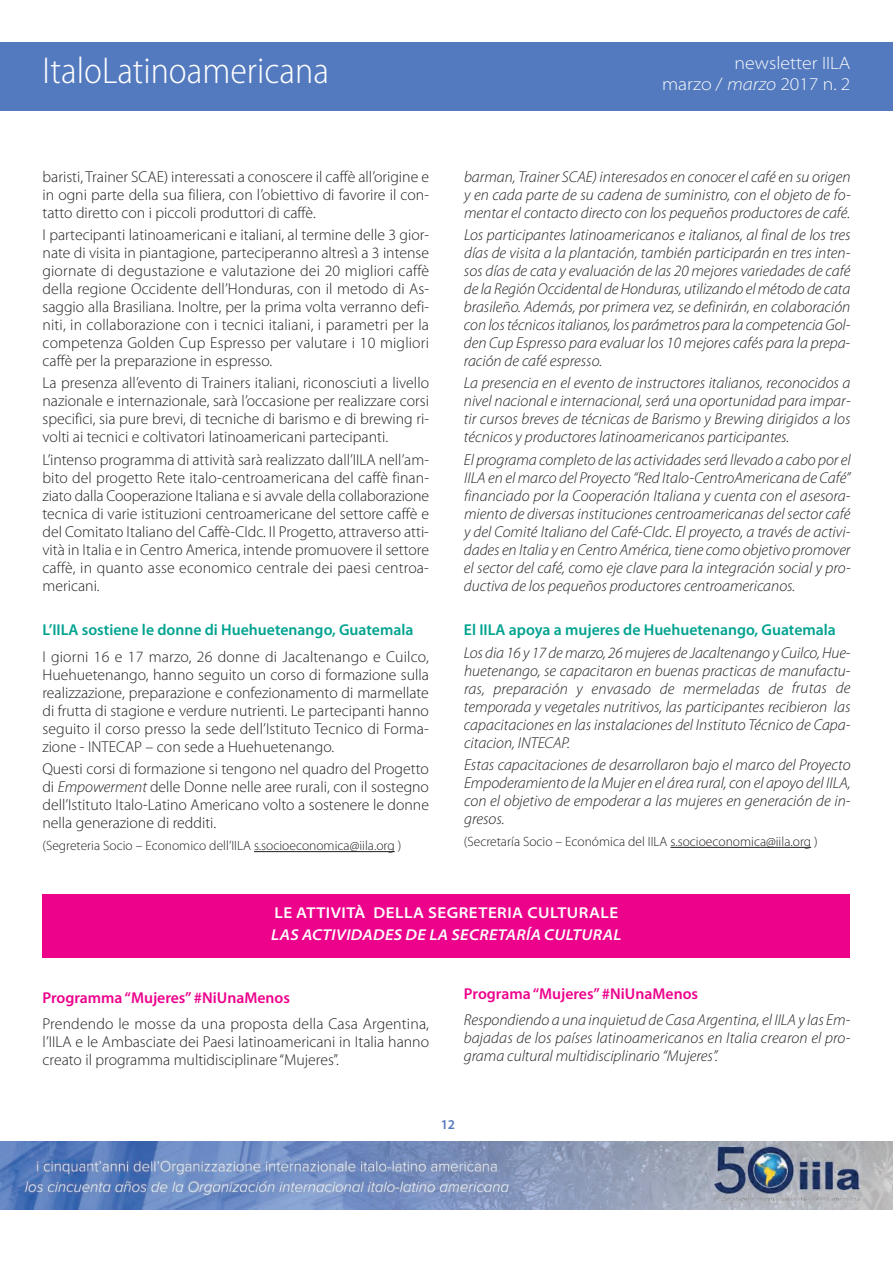
<style>
.page{position:relative;width:893px;height:1263px;background:#fff}
.page>*{position:absolute;margin:0;border:0;box-sizing:border-box;transform-origin:0 0}
.t1{font:300 semi-condensed 37.5px "Myriad Pro";color:#fff}
.t2{font:300 semi-expanded 18px/21.6px "Myriad Pro";color:#fff;text-align:right}
.t3{font:italic 300 15.75px/18px "Myriad Pro";color:#231f20;text-align:justify}
.t4{font:300 15.75px/18px "Myriad Pro";color:#231f20;text-align:justify}
.t5{font:600 15.75px "Myriad Pro";color:#00a290}
.t6{font:600 15.75px "Myriad Pro";color:#ed028c}
.t7{font:italic 600 semi-expanded 15.75px "Myriad Pro";letter-spacing:.02em;color:#fff}
.t8{font:600 semi-expanded 15.75px "Myriad Pro";letter-spacing:.03em;color:#fff}
.t9{font:300 13.5px "Myriad Pro";color:#231f20}
.t10{font:600 13.5px "Myriad Pro";color:#537abe}
.s1{font-style:italic}
</style>
<div class="page">
<hr style="left:254px;top:851px;width:141px;height:1px;background:#231f20">
<hr style="left:670px;top:847px;width:141px;height:1px;background:#231f20">
<img style="left:0;top:1142px;width:893px;height:67px">
<div style="left:0;top:43px;width:893px;height:68px;background:#537abe"></div>
<div style="left:43px;top:894px;width:807px;height:63px;background:#ed028c"></div>
<h1 class="t1" style="left:43px;top:57px;width:288px">ItaloLatinoamericana</h1>
<p class="t2" style="left:662px;top:53px;width:190px">newsletter IILA<br>marzo / <span class="s1">marzo</span> 2017 n. 2</p>
<p class="t4" style="left:43px;top:169px;width:388px">baristi, Trainer SCAE) interessati a conoscere il caffè all’origine e in ogni parte della sua filiera, con l’obiettivo di favorire il con&shy;tatto diretto con i piccoli produttori di caffè.</p>
<p class="t4" style="left:42px;top:227px;width:388px">I partecipanti latinoamericani e italiani, al termine delle 3 gior&shy;nate di visita in piantagione, parteciperanno altresì a 3 intense giornate di degustazione e valutazione dei 20 migliori caffè della regione Occidente dell’Honduras, con il metodo di As&shy;saggio alla Brasiliana. Inoltre, per la prima volta verranno defi&shy;niti, in collaborazione con i tecnici italiani, i parametri per la competenza Golden Cup Espresso per valutare i 10 migliori caffè per la preparazione in espresso.</p>
<p class="t4" style="left:43px;top:375px;width:388px">La presenza all’evento di Trainers italiani, riconosciuti a livello nazionale e internazionale, sarà l’occasione per realizzare corsi specifici, sia pure brevi, di tecniche di barismo e di brewing ri&shy;volti ai tecnici e coltivatori latinoamericani partecipanti.</p>
<p class="t4" style="left:42px;top:452px;width:388px">L’intenso programma di attività sarà realizzato dall’IILA nell’am&shy;bito del progetto Rete italo-centroamericana del caffè finan&shy;ziato dalla Cooperazione Italiana e si avvale della collaborazione tecnica di varie istituzioni centroamericane del settore caffè e del Comitato Italiano del Caffè-CIdc. Il Progetto, attraverso atti&shy;vità in Italia e in Centro America, intende promuovere il settore caffè, in quanto asse economico centrale dei paesi centroa&shy;mericani.</p>
<p class="t5" style="left:42px;top:624px;width:372px">L’IILA sostiene le donne di Huehuetenango, Guatemala</p>
<p class="t4" style="left:42px;top:649px;width:388px">I giorni 16 e 17 marzo, 26 donne di Jacaltenango e Cuilco, Huehuetenango, hanno seguito un corso di formazione sulla realizzazione, preparazione e confezionamento di marmellate di frutta di stagione e verdure nutrienti. Le partecipanti hanno seguito il corso presso la sede dell’Istituto Tecnico di Forma&shy;zione - INTECAP – con sede a Huehuetenango.</p>
<p class="t4" style="left:42px;top:761px;width:388px">Questi corsi di formazione si tengono nel quadro del Progetto di <span class="s1">Empowerment</span> delle Donne nelle aree rurali, con il sostegno dell’Istituto Italo-Latino Americano volto a sostenere le donne nella generazione di redditi.</p>
<p class="t9" style="left:43px;top:841px;width:360px">(Segreteria Socio – Economico dell’IILA s.socioeconomica@iila.org )</p>
<p class="t3" style="left:464px;top:169px;width:388px">barman, Trainer SCAE) interesados en conocer el café en su origen y en cada parte de su cadena de suministro, con el objeto de fo&shy;mentar el contacto directo con los pequeños productores de café.</p>
<p class="t3" style="left:464px;top:227px;width:388px">Los participantes latinoamericanos e italianos, al final de los tres días de visita a la plantación, también participarán en tres inten&shy;sos días de cata y evaluación de las 20 mejores variedades de café de la Región Occidental de Honduras, utilizando el método de cata brasileño. Además, por primera vez, se definirán, en colaboración con los técnicos italianos, los parámetros para la competencia Gol&shy;den Cup Espresso para evaluar los 10 mejores cafés para la prepa&shy;ración de café espresso.</p>
<p class="t3" style="left:464px;top:375px;width:388px">La presencia en el evento de instructores italianos, reconocidos a nivel nacional e internacional, será una oportunidad para impar&shy;tir cursos breves de técnicas de Barismo y Brewing dirigidos a los técnicos y productores latinoamericanos participantes.</p>
<p class="t3" style="left:464px;top:452px;width:388px">El programa completo de las actividades será llevado a cabo por el IILA en el marco del Proyecto “Red Italo-CentroAmericana de Café” financiado por la Cooperación Italiana y cuenta con el asesora&shy;miento de diversas instituciones centroamericanas del sector café y del Comité Italiano del Café-CIdc. El proyecto, a través de activi&shy;dades en Italia y en Centro América, tiene como objetivo promover el sector del café, como eje clave para la integración social y pro&shy;ductiva de los pequeños productores centroamericanos.</p>
<p class="t5" style="left:464px;top:624px;width:373px">El IILA apoya a mujeres de Huehuetenango, Guatemala</p>
<p class="t3" style="left:464px;top:644px;width:388px">Los dia 16 y 17 de marzo, 26 mujeres de Jacaltenango y Cuilco, Hue&shy;huetenango, se capacitaron en buenas practicas de manufactu&shy;ras, preparación y envasado de mermeladas de frutas de temporada y vegetales nutritivos, las participantes recibieron las capacitaciones en las instalaciones del Instituto Técnico de Capa&shy;citacion, INTECAP.</p>
<p class="t3" style="left:464px;top:757px;width:388px">Estas capacitaciones de desarrollaron bajo el marco del Proyecto Empoderamiento de la Mujer en el área rural, con el apoyo del IILA, con el objetivo de empoderar a las mujeres en generación de in&shy;gresos.</p>
<p class="t9" style="left:464px;top:836px;width:355px">(Secretaría Socio – Económica del IILA s.socioeconomica@iila.org )</p>
<p class="t8" style="left:274px;top:906px;width:345px">LE ATTIVITÀ DELLA SEGRETERIA CULTURALE</p>
<p class="t7" style="left:271px;top:929px;width:352px">LAS ACTIVIDADES DE LA SECRETARÍA CULTURAL</p>
<p class="t6" style="left:43px;top:991px;width:249px">Programma “Mujeres” #NiUnaMenos</p>
<p class="t4" style="left:43px;top:1016px;width:388px">Prendendo le mosse da una proposta della Casa Argentina, l’IILA e le Ambasciate dei Paesi latinoamericani in Italia hanno creato il programma multidisciplinare “Mujeres”.</p>
<p class="t6" style="left:464px;top:987px;width:236px">Programa “Mujeres” #NiUnaMenos</p>
<p class="t3" style="left:464px;top:1012px;width:388px">Respondiendo a una inquietud de Casa Argentina, el IILA y las Em&shy;bajadas de los países latinoamericanos en Italia crearon el pro&shy;grama cultural multidisciplinario “Mujeres”.</p>
<p class="t10" style="left:441px;top:1120px;width:16px">12</p>
</div>
